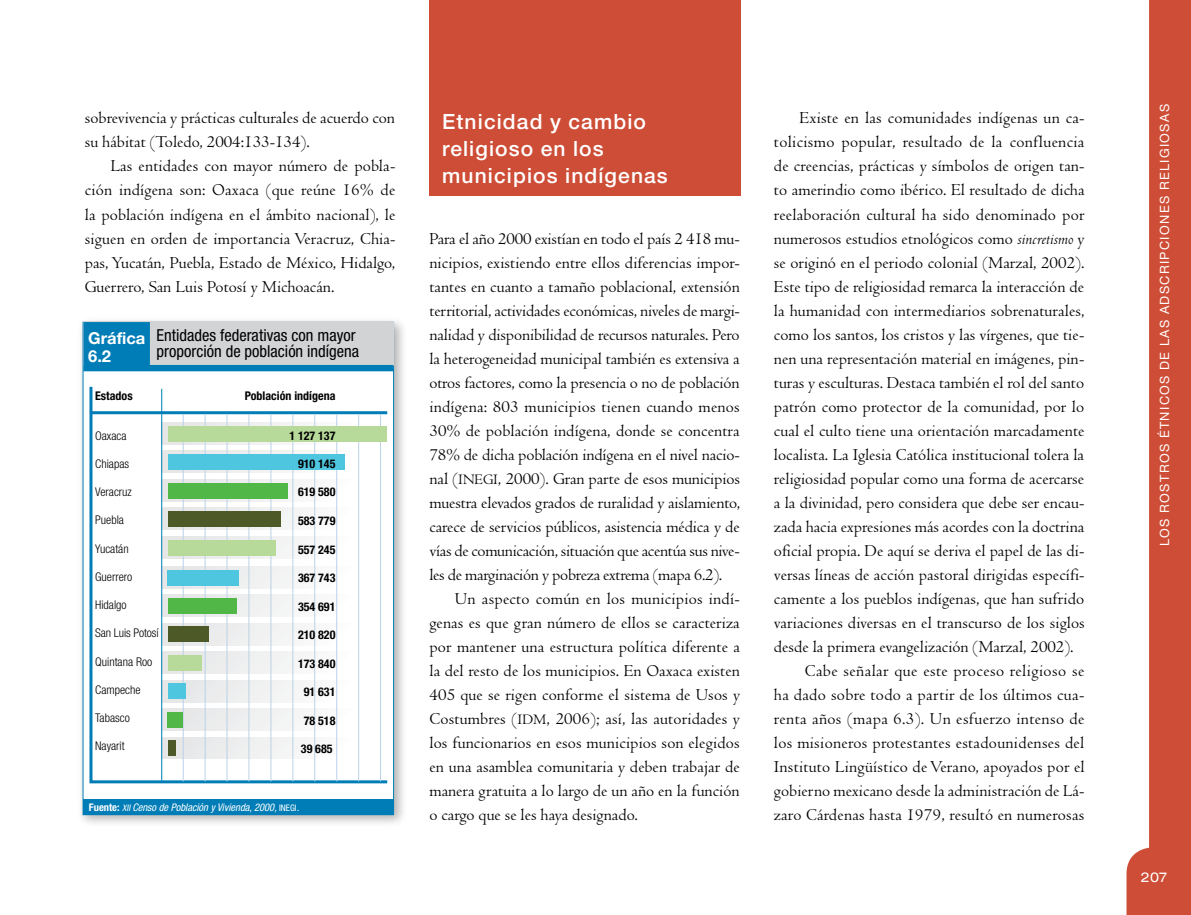
<style>
.page{position:relative;width:1191px;height:915px;background:#fff}
.page>*{position:absolute;margin:0;border:0;box-sizing:border-box;transform-origin:0 0}
.t1{font:500 21px/27px "Helvetica Neue";letter-spacing:.055em;color:#fff}
.t2{font:17.25px/24px "Centaur";letter-spacing:.005em;color:#000;text-align:justify}
.t3{font:17.25px "Centaur";letter-spacing:.025em;color:#000}
.t4{font:condensed 16.5px/16.5px "Helvetica Neue";color:#000}
.t5{font:700 16.5px/18px "Helvetica Neue";letter-spacing:-.005em;color:#fff}
.t6{font:expanded 13.5px "Helvetica Neue";color:#fff}
.t7{font:12.75px "Helvetica Neue";letter-spacing:.105em;color:#fff}
.t8{font:300 condensed 12px "Helvetica Neue";color:#000}
.t9{font:700 condensed 12px "Helvetica Neue";color:#000}
.t10{font:italic condensed 10.5px "Helvetica Neue";color:#fff}
.s1{font-weight:700;font-style:normal}
.s2{font-size:9px}
.s3{font-style:normal;font-size:9px}
.s4{font-size:15px}
.s5{font-style:italic}
</style>
<div class="page">
<svg style="left:1126px;top:0;width:65px;height:914px;fill:#ce4d36"></svg>
<div style="left:429px;top:0;width:311px;height:196px;background:#ce4d36"></div>
<img style="left:81px;top:320px;width:323px;height:504px">
<div style="left:83px;top:322px;width:310px;height:492px;background:#fff"></div>
<div style="left:83px;top:798px;width:311px;height:16px;background:#007db6"></div>
<svg style="left:89px;top:386px;width:299px;height:398px"></svg>
<hr style="left:91px;top:411px;width:296px;height:3px;background:#007db6">
<hr style="left:249px;top:414px;width:1px;height:367px;background:#bad2e7">
<hr style="left:227px;top:414px;width:1px;height:367px;background:#bad2e7">
<hr style="left:205px;top:414px;width:1px;height:367px;background:#bad2e7">
<hr style="left:183px;top:414px;width:1px;height:367px;background:#bad2e7">
<hr style="left:314px;top:414px;width:1px;height:367px;background:#bad2e7">
<hr style="left:292px;top:414px;width:1px;height:367px;background:#bad2e7">
<hr style="left:271px;top:414px;width:1px;height:367px;background:#bad2e7">
<hr style="left:380px;top:414px;width:1px;height:367px;background:#bad2e7">
<hr style="left:358px;top:414px;width:1px;height:367px;background:#bad2e7">
<hr style="left:336px;top:414px;width:1px;height:367px;background:#bad2e7">
<hr style="left:161px;top:389px;width:1px;height:391px;background:#007db6">
<div style="left:168px;top:425px;width:218px;height:16px;background:#b7da9b"></div>
<div style="left:168px;top:454px;width:176px;height:16px;background:#4fc6e0"></div>
<div style="left:168px;top:482px;width:120px;height:16px;background:#51b848"></div>
<div style="left:168px;top:511px;width:112px;height:16px;background:#4d5a28"></div>
<div style="left:168px;top:539px;width:108px;height:16px;background:#b7da9b"></div>
<div style="left:168px;top:569px;width:71px;height:16px;background:#4fc6e0"></div>
<div style="left:168px;top:597px;width:68px;height:16px;background:#51b848"></div>
<div style="left:168px;top:626px;width:41px;height:16px;background:#4d5a28"></div>
<div style="left:168px;top:654px;width:34px;height:16px;background:#b7da9b"></div>
<div style="left:168px;top:683px;width:17px;height:16px;background:#4fc6e0"></div>
<div style="left:168px;top:711px;width:15px;height:16px;background:#51b848"></div>
<div style="left:168px;top:740px;width:7px;height:16px;background:#4d5a28"></div>
<div style="left:84px;top:321px;width:310px;height:45px;background:#d1d3d4"></div>
<svg style="left:83px;top:322px;width:310px;height:49px"></svg>
<p class="t2" style="left:85px;top:106px;width:312px">sobrevivencia y prácticas culturales de acuerdo con su hábitat (Toledo, 2004:133-134).</p>
<p class="t2" style="left:85px;top:154px;width:312px;text-indent:26px">Las entidades con mayor número de pobla&shy;ción indígena son: Oaxaca (que reúne 16% de la población indígena en el ámbito nacional), le siguen en orden de importancia Veracruz, Chia&shy;pas, Yucatán, Puebla, Estado de México, Hidalgo, Guerrero, San Luis Potosí y Michoacán.</p>
<p class="t5" style="left:88px;top:329px;width:59px">Gráfica<br>6.2</p>
<p class="t4" style="left:157px;top:326px;width:204px">Entidades federativas con mayor proporción de población indígena</p>
<p class="t9" style="left:95px;top:389px;width:39px">Estados</p>
<p class="t8" style="left:95px;top:428px;width:33px">Oaxaca</p>
<p class="t8" style="left:95px;top:456px;width:36px">Chiapas</p>
<p class="t8" style="left:95px;top:485px;width:38px">Veracruz</p>
<p class="t8" style="left:95px;top:513px;width:30px">Puebla</p>
<p class="t8" style="left:95px;top:541px;width:35px">Yucatán</p>
<p class="t8" style="left:95px;top:569px;width:39px">Guerrero</p>
<p class="t8" style="left:95px;top:597px;width:33px">Hidalgo</p>
<p class="t8" style="left:95px;top:626px;width:65px">San Luis Potosí</p>
<p class="t8" style="left:95px;top:654px;width:59px">Quintana Roo</p>
<p class="t8" style="left:95px;top:682px;width:47px">Campeche</p>
<p class="t8" style="left:95px;top:710px;width:36px">Tabasco</p>
<p class="t8" style="left:95px;top:738px;width:31px">Nayarit</p>
<p class="t9" style="left:245px;top:389px;width:92px">Población indígena</p>
<p class="t9" style="left:289px;top:428px;width:48px">1 127 137</p>
<p class="t9" style="left:298px;top:456px;width:39px">910 145</p>
<p class="t9" style="left:298px;top:485px;width:39px">619 580</p>
<p class="t9" style="left:298px;top:513px;width:39px">583 779</p>
<p class="t9" style="left:298px;top:542px;width:39px">557 245</p>
<p class="t9" style="left:298px;top:570px;width:39px">367 743</p>
<p class="t9" style="left:298px;top:599px;width:39px">354 691</p>
<p class="t9" style="left:298px;top:627px;width:39px">210 820</p>
<p class="t9" style="left:298px;top:656px;width:39px">173 840</p>
<p class="t9" style="left:304px;top:684px;width:33px">91 631</p>
<p class="t9" style="left:304px;top:713px;width:33px">78 518</p>
<p class="t9" style="left:301px;top:741px;width:33px">39 685</p>
<p class="t10" style="left:89px;top:800px;width:212px"><span class="s1">Fuente:</span> <span class="s2">XII</span> Censo de Población y Vivienda, 2000, <span class="s3">INEGI</span>.</p>
<p class="t1" style="left:442px;top:107px;width:227px">Etnicidad y cambio religioso en los municipios indígenas</p>
<p class="t2" style="left:429px;top:226px;width:312px">Para el año 2000 existían en todo el país 2 418 mu&shy;nicipios, existiendo entre ellos diferencias impor&shy;tantes en cuanto a tamaño poblacional, extensión territorial, actividades económicas, niveles de margi&shy;nalidad y disponibilidad de recursos naturales. Pero la heterogeneidad municipal también es extensiva a otros factores, como la presencia o no de población indígena: 803 municipios tienen cuando menos 30% de población indígena, donde se concentra 78% de dicha población indígena en el nivel nacio&shy;nal (<span class="s4">INEGI</span>, 2000). Gran parte de esos municipios muestra elevados grados de ruralidad y aislamiento, carece de servicios públicos, asistencia médica y de vías de comunicación, situación que acentúa sus nive&shy;les de marginación y pobreza extrema (mapa 6.2).</p>
<p class="t2" style="left:429px;top:586px;width:312px;text-indent:26px">Un aspecto común en los municipios indí&shy;genas es que gran número de ellos se caracteriza por mantener una estructura política diferente a la del resto de los municipios. En Oaxaca existen 405 que se rigen conforme el sistema de Usos y Costumbres (<span class="s4">IDM</span>, 2006); así, las autoridades y los funcionarios en esos municipios son elegidos en una asamblea comunitaria y deben trabajar de manera gratuita a lo largo de un año en la función o cargo que se les haya designado.</p>
<p class="t2" style="left:799px;top:106px;width:286px">Existe en las comunidades indígenas un ca-</p>
<p class="t2" style="left:774px;top:130px;width:312px">tolicismo popular, resultado de la confluencia</p>
<p class="t2" style="left:774px;top:154px;width:312px">de creencias, prácticas y símbolos de origen tan-</p>
<p class="t2" style="left:774px;top:178px;width:312px">to amerindio como ibérico. El resultado de dicha</p>
<p class="t2" style="left:774px;top:202px;width:312px">reelaboración cultural ha sido denominado por</p>
<p class="t2" style="left:774px;top:226px;width:312px">numerosos estudios etnológicos como <span class="s5">sincretismo</span> y</p>
<p class="t2" style="left:774px;top:250px;width:312px">se originó en el periodo colonial (Marzal, 2002).</p>
<p class="t2" style="left:774px;top:274px;width:312px">Este tipo de religiosidad remarca la interacción de</p>
<p class="t2" style="left:774px;top:298px;width:312px">la humanidad con intermediarios sobrenaturales,</p>
<p class="t2" style="left:774px;top:322px;width:312px">como los santos, los cristos y las vírgenes, que tie-</p>
<p class="t2" style="left:774px;top:346px;width:312px">nen una representación material en imágenes, pin-</p>
<p class="t2" style="left:774px;top:370px;width:312px">turas y esculturas. Destaca también el rol del santo</p>
<p class="t2" style="left:774px;top:394px;width:312px">patrón como protector de la comunidad, por lo</p>
<p class="t2" style="left:774px;top:418px;width:312px">cual el culto tiene una orientación marcadamente</p>
<p class="t2" style="left:774px;top:442px;width:311px">localista. La Iglesia Católica institucional tolera la</p>
<p class="t2" style="left:774px;top:466px;width:312px">religiosidad popular como una forma de acercarse</p>
<p class="t2" style="left:774px;top:490px;width:312px">a la divinidad, pero considera que debe ser encau-</p>
<p class="t2" style="left:774px;top:514px;width:312px">zada hacia expresiones más acordes con la doctrina</p>
<p class="t2" style="left:774px;top:538px;width:312px">oficial propia. De aquí se deriva el papel de las di-</p>
<p class="t2" style="left:774px;top:562px;width:312px">versas líneas de acción pastoral dirigidas específi-</p>
<p class="t2" style="left:774px;top:586px;width:312px">camente a los pueblos indígenas, que han sufrido</p>
<p class="t2" style="left:774px;top:610px;width:312px">variaciones diversas en el transcurso de los siglos</p>
<p class="t2" style="left:774px;top:634px;width:301px">desde la primera evangelización (Marzal, 2002).</p>
<p class="t3" style="left:805px;top:661px;width:281px">Cabe señalar que este proceso religioso se</p>
<p class="t2" style="left:774px;top:682px;width:312px">ha dado sobre todo a partir de los últimos cua-</p>
<p class="t3" style="left:774px;top:709px;width:312px">renta años (mapa 6.3). Un esfuerzo intenso de</p>
<p class="t2" style="left:774px;top:730px;width:312px">los misioneros protestantes estadounidenses del</p>
<p class="t2" style="left:774px;top:754px;width:312px">Instituto Lingüístico de Verano, apoyados por el</p>
<p class="t2" style="left:774px;top:778px;width:312px">gobierno mexicano desde la administración de Lá-</p>
<p class="t2" style="left:774px;top:802px;width:312px">zaro Cárdenas hasta 1979, resultó en numerosas</p>
<p class="t7" style="left:1156px;top:545px;width:443px;rotate:-90deg">LOS ROSTROS ÉTNICOS DE LAS ADSCRIPCIONES RELIGIOSAS</p>
<p class="t6" style="left:1141px;top:868px;width:28px">207</p>
</div>
